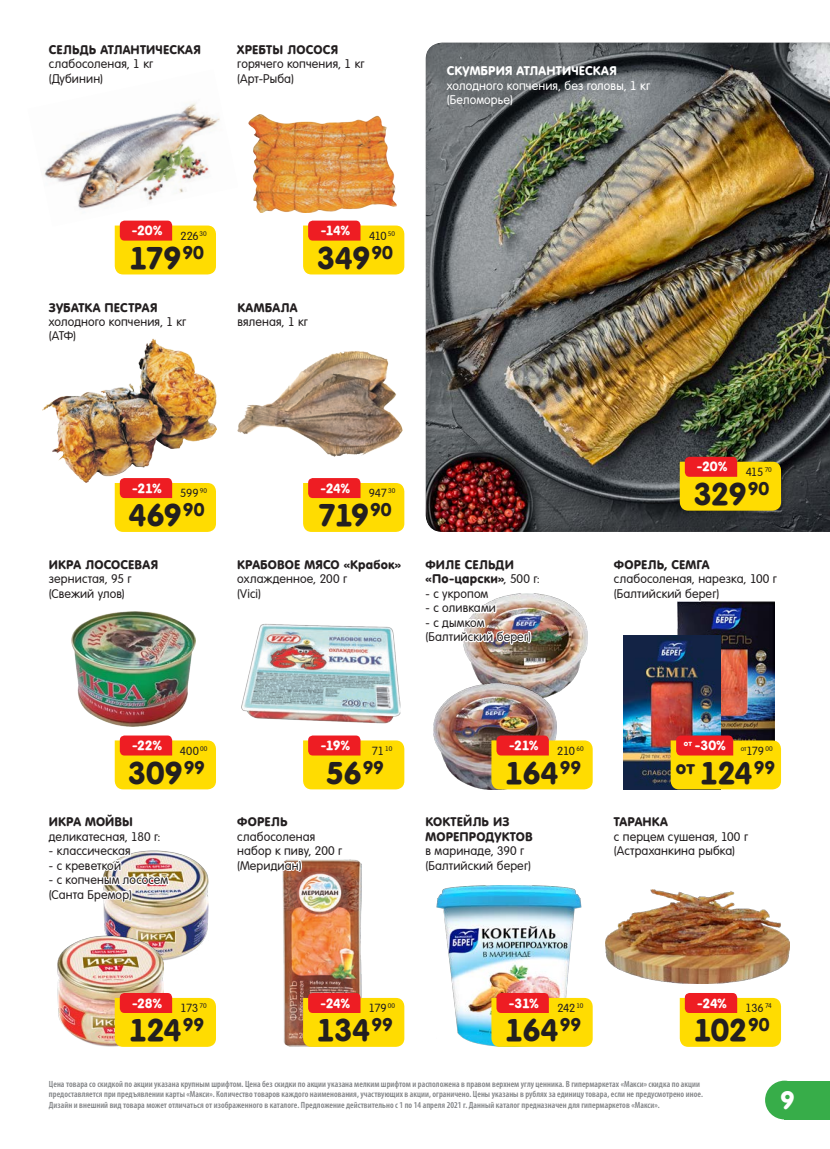
<style>
.page{position:relative;width:830px;height:1149px;background:#fff}
.page>*{position:absolute;margin:0;border:0;box-sizing:border-box;transform-origin:0 0}
.t1{font:700 30px "A Futura Round";letter-spacing:-.03em;color:#231f20}
.t2{font:700 24px "A Futura Round";color:#fff}
.t3{font:700 17.55px "A Futura Round";color:#231f20}
.t4{font:700 12.75px "A Futura Round";letter-spacing:-.015em;color:#fff}
.Наименование_New{font:12px/14.4px "A Futura Round";letter-spacing:.01em;color:#231f20}
.Наименование_New-2{font:700 12px/14.4px "A Futura Round";letter-spacing:.01em;color:#231f20}
.Наименования_New_спи{font:12px "A Futura Round";letter-spacing:.015em;color:#231f20}
.Наименование_New-3{font:12px "A Futura Round";letter-spacing:.01em;color:#fff}
.Наименование_New-4{font:700 12px "A Futura Round";letter-spacing:.01em;color:#fff}
.Старая_цена_New{font:11.25px "A Futura Round";letter-spacing:-.02em;color:#231f20}
.t5{font:600 condensed 9px/10.5px "Myriad Pro";letter-spacing:.005em;color:#808285}
.Старая_цена_New-2{font:6.6px "A Futura Round";letter-spacing:.01em;color:#231f20}
.s1{font-weight:400}
.s2{font-weight:700}
.s3{font-size:11.25px}
.s4{font-size:30px}
</style>
<div class="page">
<div style="left:784px;top:1080px;width:45px;height:39px;background:#37ad49"></div>
<div style="left:764px;top:1080px;width:39px;height:39px;background:#37ad49;border-radius:50%"></div>
<img style="left:71px;top:612px;width:125px;height:114px">
<div style="left:412px;top:32px;width:417px;height:500px;background:#231f20;opacity:.3"></div>
<img style="left:43px;top:103px;width:177px;height:123px">
<img style="left:248px;top:114px;width:148px;height:99px">
<img style="left:42px;top:354px;width:174px;height:128px">
<svg style="left:46px;top:338px;width:142px;height:17px"></svg>
<img style="left:238px;top:351px;width:164px;height:106px">
<svg style="left:303px;top:220px;width:101px;height:55px;background:#fbbb19"></svg>
<img style="left:242px;top:623px;width:158px;height:100px">
<svg style="left:303px;top:735px;width:101px;height:54px;background:#fbb917"></svg>
<img style="left:466px;top:594px;width:121px;height:99px">
<img style="left:433px;top:683px;width:123px;height:106px">
<img style="left:463px;top:593px;width:78px;height:62px">
<svg style="left:491px;top:735px;width:101px;height:54px;background:#f8b614"></svg>
<img style="left:677px;top:612px;width:97px;height:123px">
<img style="left:623px;top:635px;width:97px;height:154px">
<svg style="left:677px;top:601px;width:98px;height:11px"></svg>
<svg style="left:670px;top:735px;width:110px;height:54px;background:#efad0b"></svg>
<img style="left:104px;top:927px;width:104px;height:33px">
<img style="left:57px;top:935px;width:106px;height:111px">
<svg style="left:115px;top:992px;width:101px;height:54px;background:#fbb817"></svg>
<img style="left:283px;top:859px;width:78px;height:187px">
<img style="left:282px;top:859px;width:62px;height:45px">
<svg style="left:303px;top:992px;width:101px;height:54px;background:#f9b716"></svg>
<img style="left:436px;top:885px;width:145px;height:161px">
<svg style="left:491px;top:992px;width:101px;height:54px;background:#fab716"></svg>
<img style="left:605px;top:889px;width:184px;height:93px">
<svg style="left:679px;top:993px;width:101px;height:53px;background:#fbb916"></svg>
<img style="left:103px;top:735px;width:113px;height:192px">
<svg style="left:115px;top:478px;width:101px;height:53px;background:#fbb915"></svg>
<svg style="left:115px;top:220px;width:101px;height:54px;background:#fbba17"></svg>
<svg style="left:303px;top:478px;width:101px;height:54px;background:#fbb915"></svg>
<svg style="left:679px;top:456px;width:101px;height:54px;background:#eeae0d"></svg>
<p class="Наименование_New-2" style="left:49px;top:43px;width:153px">СЕЛЬДЬ АТЛАНТИЧЕСКАЯ <span class="s1">слабосоленая, 1 кг</span></p>
<p class="Наименование_New" style="left:49px;top:71px;width:55px">(Дубинин)</p>
<p class="Наименование_New-2" style="left:237px;top:43px;width:102px">ХРЕБТЫ ЛОСОСЯ</p>
<p class="Наименование_New" style="left:237px;top:57px;width:129px">горячего копчения, 1 кг</p>
<p class="Наименование_New" style="left:237px;top:71px;width:58px">(Арт-Рыба)</p>
<p class="Наименование_New-4" style="left:446px;top:64px;width:171px">СКУМБРИЯ АТЛАНТИЧЕСКАЯ</p>
<p class="Наименование_New-3" style="left:446px;top:79px;width:204px">холодного копчения, без головы, 1 кг</p>
<p class="Наименование_New-3" style="left:446px;top:93px;width:67px">(Беломорье)</p>
<p class="t4" style="left:132px;top:223px;width:32px">-20%</p>
<p class="Старая_цена_New-2" style="left:199px;top:230px;width:9px">30</p>
<p class="Старая_цена_New" style="left:180px;top:229px;width:20px">226</p>
<p class="t4" style="left:320px;top:223px;width:31px">-14%</p>
<p class="Старая_цена_New-2" style="left:387px;top:230px;width:9px">50</p>
<p class="Старая_цена_New" style="left:369px;top:229px;width:19px">410</p>
<p class="t1" style="left:129px;top:240px;width:76px">179<sup>90</sup></p>
<p class="t1" style="left:316px;top:240px;width:78px">349<sup>90</sup></p>
<p class="Наименование_New" style="left:49px;top:300px;width:139px"><span class="s2">ЗУБАТКА ПЕСТРАЯ </span>холодного копчения, 1 кг (АТФ)</p>
<p class="Наименование_New-2" style="left:237px;top:300px;width:62px">КАМБАЛА</p>
<p class="Наименование_New" style="left:237px;top:314px;width:72px">вяленая, 1 кг</p>
<p class="t4" style="left:696px;top:459px;width:32px">-20%</p>
<p class="Старая_цена_New-2" style="left:764px;top:466px;width:9px">70</p>
<p class="Старая_цена_New" style="left:745px;top:465px;width:19px">415</p>
<p class="t4" style="left:132px;top:480px;width:31px">-21%</p>
<p class="Старая_цена_New-2" style="left:200px;top:487px;width:9px">90</p>
<p class="Старая_цена_New" style="left:180px;top:486px;width:20px">599</p>
<p class="t1" style="left:128px;top:497px;width:77px">469<sup>90</sup></p>
<p class="t4" style="left:320px;top:480px;width:31px">-24%</p>
<p class="Старая_цена_New-2" style="left:388px;top:487px;width:9px">30</p>
<p class="t1" style="left:693px;top:476px;width:77px">329<sup>90</sup></p>
<p class="Старая_цена_New" style="left:368px;top:486px;width:20px">947</p>
<p class="t1" style="left:318px;top:497px;width:75px">719<sup>90</sup></p>
<p class="Наименование_New-2" style="left:49px;top:557px;width:110px">ИКРА ЛОСОСЕВАЯ <span class="s1">зернистая, 95 г</span></p>
<p class="Наименование_New" style="left:49px;top:586px;width:77px">(Свежий улов)</p>
<p class="Наименование_New-2" style="left:237px;top:557px;width:165px">КРАБОВОЕ МЯСО «Крабок» <span class="s1">охлажденное, 200 г</span></p>
<p class="Наименование_New" style="left:237px;top:586px;width:25px">(Vici)</p>
<p class="Наименование_New-2" style="left:425px;top:557px;width:90px">ФИЛЕ СЕЛЬДИ</p>
<p class="Наименование_New-2" style="left:425px;top:571px;width:116px">«По-царски»<span class="s1">, 500 г:</span></p>
<p class="Наименования_New_спи" style="left:425px;top:586px;width:64px">- с укропом</p>
<p class="Наименования_New_спи" style="left:425px;top:601px;width:72px">- с оливками</p>
<p class="Наименования_New_спи" style="left:425px;top:615px;width:60px">- с дымком</p>
<p class="Наименования_New_спи" style="left:425px;top:629px;width:106px">(Балтийский берег)</p>
<p class="Наименование_New" style="left:613px;top:557px;width:164px"><span class="s2">ФОРЕЛЬ, СЕМГА </span>слабосоленая, нарезка, 100 г</p>
<p class="Наименование_New" style="left:613px;top:586px;width:106px">(Балтийский берег)</p>
<p class="t4" style="left:132px;top:737px;width:32px">-22%</p>
<p class="Старая_цена_New-2" style="left:200px;top:744px;width:9px">00</p>
<p class="Старая_цена_New" style="left:180px;top:744px;width:20px">400</p>
<p class="t4" style="left:320px;top:737px;width:31px">-19%</p>
<p class="Старая_цена_New-2" style="left:385px;top:744px;width:8px">10</p>
<p class="Старая_цена_New" style="left:371px;top:744px;width:14px">71</p>
<p class="t4" style="left:508px;top:737px;width:31px">-21%</p>
<p class="Старая_цена_New-2" style="left:576px;top:744px;width:9px">60</p>
<p class="Старая_цена_New" style="left:557px;top:744px;width:19px">210</p>
<p class="t4" style="left:683px;top:737px;width:43px"><sup>от</sup> -30%</p>
<p class="Старая_цена_New-2" style="left:740px;top:744px;width:34px">от<span class="s3">179</span> 00</p>
<p class="t1" style="left:128px;top:754px;width:79px">309<sup>99</sup></p>
<p class="t1" style="left:325px;top:754px;width:60px">56<sup>99</sup></p>
<p class="t1" style="left:504px;top:754px;width:78px">164<sup>99</sup></p>
<p class="t3" style="left:675px;top:756px;width:101px">от <span class="s4">124</span>99</p>
<p class="Наименование_New-2" style="left:49px;top:814px;width:86px">ИКРА МОЙВЫ</p>
<p class="Наименование_New" style="left:49px;top:829px;width:113px">деликатесная, 180 г:</p>
<p class="Наименования_New_спи" style="left:49px;top:843px;width:83px">- классическая</p>
<p class="Наименования_New_спи" style="left:49px;top:858px;width:74px">- с креветкой</p>
<p class="Наименования_New_спи" style="left:49px;top:872px;width:121px">- с копченым лососем</p>
<p class="Наименования_New_спи" style="left:49px;top:887px;width:84px">(Санта Бремор)</p>
<p class="Наименование_New-2" style="left:237px;top:814px;width:52px">ФОРЕЛЬ</p>
<p class="Наименование_New" style="left:237px;top:829px;width:79px">слабосоленая</p>
<p class="Наименование_New" style="left:237px;top:843px;width:106px">набор к пиву, 200 г</p>
<p class="Наименование_New" style="left:237px;top:858px;width:65px">(Меридиан)</p>
<p class="Наименование_New-2" style="left:425px;top:814px;width:108px">КОКТЕЙЛЬ ИЗ<br>МОРЕПРОДУКТОВ <span class="s1">в маринаде, 390 г</span></p>
<p class="Наименование_New" style="left:425px;top:858px;width:106px">(Балтийский берег)</p>
<p class="Наименование_New-2" style="left:613px;top:814px;width:55px">ТАРАНКА</p>
<p class="Наименование_New" style="left:613px;top:829px;width:135px">с перцем сушеная, 100 г</p>
<p class="Наименование_New" style="left:613px;top:843px;width:122px">(Астраханкина рыбка)</p>
<p class="t4" style="left:132px;top:995px;width:31px">-28%</p>
<p class="Старая_цена_New-2" style="left:199px;top:1001px;width:9px">70</p>
<p class="Старая_цена_New" style="left:180px;top:1001px;width:19px">173</p>
<p class="t4" style="left:320px;top:995px;width:31px">-24%</p>
<p class="Старая_цена_New-2" style="left:387px;top:1001px;width:9px">00</p>
<p class="Старая_цена_New" style="left:368px;top:1001px;width:19px">179</p>
<p class="t4" style="left:508px;top:995px;width:31px">-31%</p>
<p class="Старая_цена_New-2" style="left:576px;top:1001px;width:8px">10</p>
<p class="Старая_цена_New" style="left:557px;top:1001px;width:19px">242</p>
<p class="t4" style="left:697px;top:995px;width:31px">-24%</p>
<p class="Старая_цена_New-2" style="left:764px;top:1001px;width:8px">74</p>
<p class="Старая_цена_New" style="left:745px;top:1001px;width:20px">136</p>
<p class="t1" style="left:129px;top:1011px;width:77px">124<sup>99</sup></p>
<p class="t1" style="left:316px;top:1011px;width:78px">134<sup>99</sup></p>
<p class="t1" style="left:504px;top:1011px;width:78px">164<sup>99</sup></p>
<p class="t1" style="left:693px;top:1011px;width:78px">102<sup>90</sup></p>
<p class="t5" style="left:49px;top:1078px;width:655px">Цена товара со скидкой по акции указана крупным шрифтом. Цена без скидки по акции указана мелким шрифтом и расположена в правом верхнем углу ценника. В гипермаркетах «Макси» скидка по акции предоставляется при предъявлении карты «Макси». Количество товаров каждого наименования, участвующих в акции, ограничено. Цены указаны в рублях за единицу товара, если не предусмотрено иное.<br>Дизайн и внешний вид товара может отличаться от изображенного в каталоге. Предложение действительно с 1 по 14 апреля 2021 г. Данный каталог предназначен для гипермаркетов «Макси».</p>
<h2 class="t2" style="left:779px;top:1085px;width:16px">9</h2>
</div>
